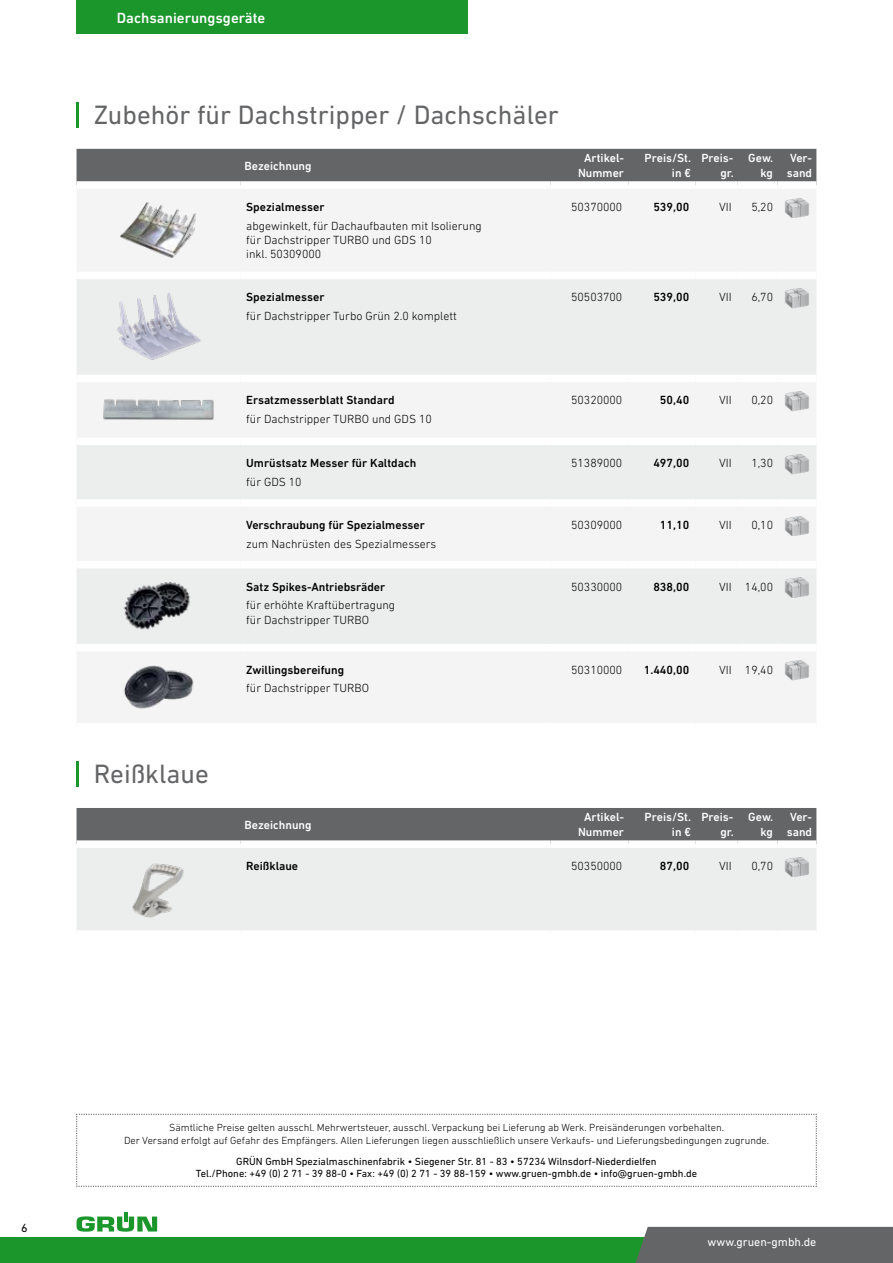
<style>
.page{position:relative;width:893px;height:1263px;background:#fff}
.page>*{position:absolute;margin:0;border:0;box-sizing:border-box;transform-origin:0 0}
.t1{font:27px "DIN Next LT Pro";color:#646567}
.t2{font:500 15px "DIN Next LT Pro";color:#fff}
.t3{font:300 12px/14.4px "DIN Next LT Pro";color:#000}
.t4{font:500 12px "DIN Next LT Pro";color:#000}
.t5{font:500 12px/14.4px "DIN Next LT Pro";color:#fff;text-align:right}
.t6{font:12px "DIN Next LT Pro";color:#fff}
.t7{font:12px "DIN Next LT Pro";color:#000}
.t8{font:300 10.5px/12.6px "DIN Next LT Pro";color:#000;text-align:center}
.t9{font:10.5px/12.6px "DIN Next LT Pro";color:#000;text-align:center}
</style>
<div class="page">
<svg style="left:76px;top:1114px;width:741px;height:72px"></svg>
<div style="left:77px;top:808px;width:739px;height:32px;background:#646567"></div>
<div style="left:77px;top:848px;width:739px;height:82px;background:#eceded"></div>
<img style="left:125px;top:861px;width:67px;height:56px">
<img style="left:782px;top:857px;width:29px;height:20px">
<div style="left:77px;top:149px;width:739px;height:32px;background:#646567"></div>
<div style="left:77px;top:189px;width:739px;height:533px;background:#f4f4f5"></div>
<div style="left:77px;top:279px;width:739px;height:365px;background:#eceded"></div>
<div style="left:77px;top:272px;width:163px;height:7px;background:#fff"></div>
<div style="left:240px;top:272px;width:311px;height:7px;background:#fff"></div>
<div style="left:551px;top:272px;width:77px;height:7px;background:#fff"></div>
<div style="left:628px;top:272px;width:67px;height:7px;background:#fff"></div>
<div style="left:695px;top:272px;width:43px;height:7px;background:#fff"></div>
<div style="left:738px;top:272px;width:39px;height:7px;background:#fff"></div>
<div style="left:777px;top:272px;width:39px;height:7px;background:#fff"></div>
<div style="left:77px;top:375px;width:163px;height:7px;background:#fff"></div>
<div style="left:240px;top:375px;width:311px;height:7px;background:#fff"></div>
<div style="left:551px;top:375px;width:77px;height:7px;background:#fff"></div>
<div style="left:628px;top:375px;width:67px;height:7px;background:#fff"></div>
<div style="left:695px;top:375px;width:43px;height:7px;background:#fff"></div>
<div style="left:738px;top:375px;width:39px;height:7px;background:#fff"></div>
<div style="left:777px;top:375px;width:39px;height:7px;background:#fff"></div>
<div style="left:77px;top:438px;width:163px;height:7px;background:#fff"></div>
<div style="left:240px;top:438px;width:311px;height:7px;background:#fff"></div>
<div style="left:551px;top:438px;width:77px;height:7px;background:#fff"></div>
<div style="left:628px;top:438px;width:67px;height:7px;background:#fff"></div>
<div style="left:695px;top:438px;width:43px;height:7px;background:#fff"></div>
<div style="left:738px;top:438px;width:39px;height:7px;background:#fff"></div>
<div style="left:777px;top:438px;width:39px;height:7px;background:#fff"></div>
<div style="left:77px;top:499px;width:163px;height:8px;background:#fff"></div>
<div style="left:240px;top:499px;width:311px;height:8px;background:#fff"></div>
<div style="left:551px;top:499px;width:77px;height:8px;background:#fff"></div>
<div style="left:628px;top:499px;width:67px;height:8px;background:#fff"></div>
<div style="left:695px;top:499px;width:43px;height:8px;background:#fff"></div>
<div style="left:738px;top:499px;width:39px;height:8px;background:#fff"></div>
<div style="left:777px;top:499px;width:39px;height:8px;background:#fff"></div>
<div style="left:77px;top:561px;width:163px;height:7px;background:#fff"></div>
<div style="left:240px;top:561px;width:311px;height:7px;background:#fff"></div>
<div style="left:551px;top:561px;width:77px;height:7px;background:#fff"></div>
<div style="left:628px;top:561px;width:67px;height:7px;background:#fff"></div>
<div style="left:695px;top:561px;width:43px;height:7px;background:#fff"></div>
<div style="left:738px;top:561px;width:39px;height:7px;background:#fff"></div>
<div style="left:777px;top:561px;width:39px;height:7px;background:#fff"></div>
<div style="left:77px;top:644px;width:163px;height:7px;background:#fff"></div>
<div style="left:240px;top:644px;width:311px;height:7px;background:#fff"></div>
<div style="left:551px;top:644px;width:77px;height:7px;background:#fff"></div>
<div style="left:628px;top:644px;width:67px;height:7px;background:#fff"></div>
<div style="left:695px;top:644px;width:43px;height:7px;background:#fff"></div>
<div style="left:738px;top:644px;width:39px;height:7px;background:#fff"></div>
<div style="left:777px;top:644px;width:39px;height:7px;background:#fff"></div>
<img style="left:118px;top:202px;width:81px;height:56px">
<img style="left:782px;top:198px;width:29px;height:20px">
<img style="left:113px;top:292px;width:91px;height:69px">
<img style="left:782px;top:288px;width:29px;height:20px">
<img style="left:100px;top:395px;width:117px;height:29px">
<img style="left:782px;top:391px;width:29px;height:20px">
<img style="left:782px;top:454px;width:29px;height:20px">
<img style="left:782px;top:516px;width:29px;height:20px">
<img style="left:112px;top:582px;width:93px;height:49px">
<img style="left:782px;top:577px;width:29px;height:20px">
<img style="left:114px;top:665px;width:89px;height:44px">
<img style="left:782px;top:660px;width:29px;height:20px">
<hr style="left:77px;top:761px;width:2px;height:26px;background:#1a962b">
<hr style="left:77px;top:102px;width:2px;height:26px;background:#1a962b">
<div style="left:77px;top:0;width:391px;height:34px;background:#1a962b"></div>
<svg style="left:77px;top:1212px;width:80px;height:19px"></svg>
<div style="left:0;top:1237px;width:893px;height:26px;background:#1a962b"></div>
<div style="left:635px;top:1227px;width:258px;height:36px;background:#646567"></div>
<p class="t2" style="left:117px;top:10px;width:150px">Dachsanierungsgeräte</p>
<h1 class="t1" style="left:94px;top:99px;width:467px">Zubehör für Dachstripper / Dachschäler</h1>
<p class="t5" style="left:244px;top:158px;width:69px">Bezeichnung</p>
<p class="t5" style="left:578px;top:151px;width:47px;text-align:center">Artikel-<br>Nummer</p>
<p class="t5" style="left:645px;top:151px;width:48px">Preis/St. in €</p>
<p class="t5" style="left:701px;top:151px;width:34px">Preis&shy;gr.</p>
<p class="t5" style="left:748px;top:151px;width:26px">Gew. kg</p>
<p class="t5" style="left:787px;top:151px;width:27px;text-align:left">Ver&shy;sand</p>
<p class="t4" style="left:246px;top:200px;width:80px">Spezialmesser</p>
<p class="t3" style="left:246px;top:218px;width:237px">abgewinkelt, für Dachaufbauten mit Isolierung für Dachstripper TURBO und GDS 10<br>inkl. 50309000</p>
<p class="t3" style="left:571px;top:200px;width:53px">50370000</p>
<p class="t4" style="left:653px;top:200px;width:37px">539,00</p>
<p class="t3" style="left:719px;top:200px;width:14px">VII</p>
<p class="t3" style="left:751px;top:200px;width:23px">5,20</p>
<h1 class="t1" style="left:94px;top:758px;width:117px">Reißklaue</h1>
<p class="t4" style="left:246px;top:290px;width:80px">Spezialmesser</p>
<p class="t3" style="left:246px;top:309px;width:212px">für Dachstripper Turbo Grün 2.0 komplett</p>
<p class="t3" style="left:571px;top:290px;width:53px">50503700</p>
<p class="t4" style="left:653px;top:290px;width:37px">539,00</p>
<p class="t3" style="left:719px;top:290px;width:14px">VII</p>
<p class="t3" style="left:751px;top:290px;width:23px">6,70</p>
<p class="t4" style="left:246px;top:393px;width:150px">Ersatzmesserblatt Standard</p>
<p class="t3" style="left:246px;top:412px;width:187px">für Dachstripper TURBO und GDS 10</p>
<p class="t3" style="left:571px;top:393px;width:53px">50320000</p>
<p class="t4" style="left:660px;top:393px;width:31px">50,40</p>
<p class="t3" style="left:719px;top:393px;width:14px">VII</p>
<p class="t3" style="left:751px;top:393px;width:23px">0,20</p>
<p class="t4" style="left:246px;top:456px;width:172px">Umrüstsatz Messer für Kaltdach</p>
<p class="t3" style="left:246px;top:475px;width:57px">für GDS 10</p>
<p class="t3" style="left:571px;top:456px;width:53px">51389000</p>
<p class="t4" style="left:653px;top:456px;width:37px">497,00</p>
<p class="t3" style="left:719px;top:456px;width:14px">VII</p>
<p class="t3" style="left:751px;top:456px;width:23px">1,30</p>
<p class="t4" style="left:246px;top:518px;width:180px">Verschraubung für Spezialmesser</p>
<p class="t3" style="left:246px;top:536px;width:192px">zum Nachrüsten des Spezialmessers</p>
<p class="t3" style="left:571px;top:518px;width:53px">50309000</p>
<p class="t4" style="left:660px;top:518px;width:31px">11,10</p>
<p class="t3" style="left:719px;top:518px;width:14px">VII</p>
<p class="t3" style="left:751px;top:518px;width:23px">0,10</p>
<p class="t4" style="left:246px;top:580px;width:141px">Satz Spikes-Antriebsräder</p>
<p class="t3" style="left:246px;top:598px;width:150px">für erhöhte Kraftübertragung für Dachstripper TURBO</p>
<p class="t3" style="left:571px;top:579px;width:53px">50330000</p>
<p class="t4" style="left:653px;top:580px;width:37px">838,00</p>
<p class="t3" style="left:719px;top:579px;width:55px">VII 14,00</p>
<p class="t4" style="left:246px;top:663px;width:99px">Zwillingsbereifung</p>
<p class="t3" style="left:246px;top:681px;width:124px">für Dachstripper TURBO</p>
<p class="t3" style="left:571px;top:662px;width:53px">50310000</p>
<p class="t4" style="left:644px;top:663px;width:47px">1.440,00</p>
<p class="t3" style="left:719px;top:662px;width:55px">VII 19,40</p>
<p class="t5" style="left:244px;top:817px;width:69px">Bezeichnung</p>
<p class="t5" style="left:578px;top:810px;width:47px;text-align:center">Artikel-<br>Nummer</p>
<p class="t5" style="left:645px;top:810px;width:48px">Preis/St. in €</p>
<p class="t5" style="left:701px;top:810px;width:34px">Preis&shy;gr.</p>
<p class="t5" style="left:748px;top:810px;width:26px">Gew. kg</p>
<p class="t5" style="left:787px;top:810px;width:27px;text-align:left">Ver&shy;sand</p>
<p class="t4" style="left:246px;top:859px;width:53px">Reißklaue</p>
<p class="t3" style="left:571px;top:859px;width:53px">50350000</p>
<p class="t4" style="left:660px;top:859px;width:31px">87,00</p>
<p class="t3" style="left:719px;top:859px;width:14px">VII</p>
<p class="t3" style="left:751px;top:859px;width:23px">0,70</p>
<p class="t7" style="left:21px;top:1220px;width:8px">6</p>
<p class="t8" style="left:124px;top:1121px;width:647px">Sämtliche Preise gelten ausschl. Mehrwertsteuer, ausschl. Verpackung bei Lieferung ab Werk. Preisänderungen vorbehalten.<br>Der Versand erfolgt auf Gefahr des Empfängers. Allen Lieferungen liegen ausschließlich unsere Verkaufs- und Lieferungsbedingungen zugrunde.</p>
<p class="t9" style="left:196px;top:1155px;width:503px">GRÜN GmbH Spezialmaschinenfabrik • Siegener Str. 81 - 83 • 57234 Wilnsdorf-Niederdielfen<br>Tel./Phone: +49 (0) 2 71 - 39 88-0 • Fax: +49 (0) 2 71 - 39 88-159 • www.gruen-gmbh.de • info@gruen-gmbh.de</p>
<p class="t6" style="left:707px;top:1235px;width:110px">www.gruen-gmbh.de</p>
</div>
